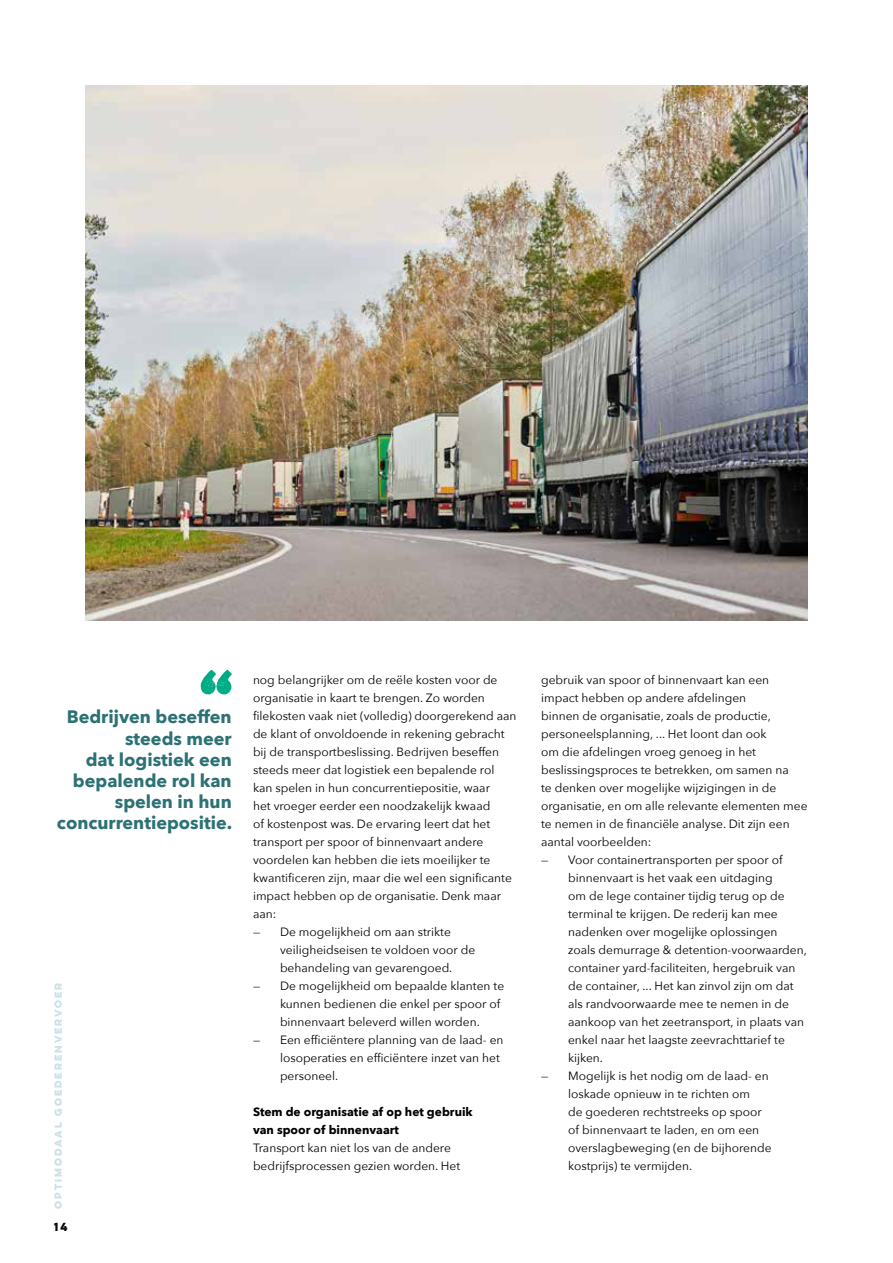
<style>
.page{position:relative;width:893px;height:1263px;background:#fff}
.page>*{position:absolute;margin:0;border:0;box-sizing:border-box;transform-origin:0 0}
.t1{font:700 18px/21px "Avenir Next";color:#2c7174;text-align:right}
.t2{font:12px/18px "Avenir Next";color:#000}
.t3{font:700 12px/18px "Avenir Next";color:#000}
.t4{font:700 10.5px "Lulo One";color:#000}
.t5{font:700 9px "Lulo One";color:#cae0e6}
</style>
<div class="page">
<img style="left:85px;top:85px;width:723px;height:536px">
<svg style="left:201px;top:670px;width:31px;height:24px"></svg>
<h1 class="t1" style="left:57px;top:706px;width:177px">Bedr椀樀ven beseffen steeds meer<br>dat logistiek een bepalende rol kan spelen in hun concurrentiepositie.</h1>
<p class="t5" style="left:54px;top:1209px;width:230px;rotate:-90deg">optimodaal goederenvervoer</p>
<p class="t4" style="left:54px;top:1220px;width:17px">14</p>
<p class="t2" style="left:253px;top:670px;width:265px">nog belangr椀樀ker om de reële kosten voor de organisatie in kaart te brengen. Zo worden<br>昀椀lekosten vaak niet (volledig) doorgerekend aan de klant of onvoldoende in rekening gebracht<br>b椀樀 de transportbeslissing. Bedr椀樀ven beseffen steeds meer dat logistiek een bepalende rol kan spelen in hun concurrentiepositie, waar<br>het vroeger eerder een noodzakel椀樀k kwaad<br>of kostenpost was. De ervaring leert dat het transport per spoor of binnenvaart andere voordelen kan hebben die iets moeil椀樀ker te kwanti昀椀ceren z椀樀n, maar die wel een signi昀椀cante impact hebben op de organisatie. Denk maar aan:</p>
<p class="t2" style="left:280px;top:924px;width:197px;text-indent:-27px">— De mogel椀樀kheid om aan strikte veiligheidseisen te voldoen voor de behandeling van gevarengoed.</p>
<p class="t2" style="left:280px;top:978px;width:226px;text-indent:-27px">— De mogel椀樀kheid om bepaalde klanten te kunnen bedienen die enkel per spoor of binnenvaart beleverd willen worden.</p>
<p class="t2" style="left:280px;top:1032px;width:225px;text-indent:-27px">— Een ef昀椀ciëntere planning van de laad- en losoperaties en ef昀椀ciëntere inzet van het personeel.</p>
<p class="t3" style="left:253px;top:1103px;width:221px">Stem de organisatie af op het gebruik van spoor of binnenvaart</p>
<p class="t2" style="left:253px;top:1138px;width:209px">Transport kan niet los van de andere bedr椀樀fsprocessen gezien worden. Het</p>
<p class="t2" style="left:541px;top:672px;width:268px">gebruik van spoor of binnenvaart kan een impact hebben op andere afdelingen<br>binnen de organisatie, zoals de productie, personeelsplanning, ... Het loont dan ook<br>om die afdelingen vroeg genoeg in het beslissingsproces te betrekken, om samen na<br>te denken over mogel椀樀ke w椀樀zigingen in de organisatie, en om alle relevante elementen mee te nemen in de 昀椀nanciële analyse. Dit z椀樀n een aantal voorbeelden:</p>
<p class="t2" style="left:568px;top:852px;width:240px;text-indent:-27px">— Voor containertransporten per spoor of binnenvaart is het vaak een uitdaging<br>om de lege container t椀樀dig terug op de terminal te kr椀樀gen. De reder椀樀 kan mee nadenken over mogel椀樀ke oplossingen zoals demurrage &amp; detention-voorwaarden, container yard-faciliteiten, hergebruik van de container, ... Het kan zinvol z椀樀n om dat als randvoorwaarde mee te nemen in de aankoop van het zeetransport, in plaats van enkel naar het laagste zeevrachttarief te<br>k椀樀ken.</p>
<p class="t2" style="left:568px;top:1068px;width:205px;text-indent:-27px">— Mogel椀樀k is het nodig om de laad- en loskade opnieuw in te richten om<br>de goederen rechtstreeks op spoor of binnenvaart te laden, en om een overslagbeweging (en de b椀樀horende kostpr椀樀s) te verm椀樀den.</p>
</div>
